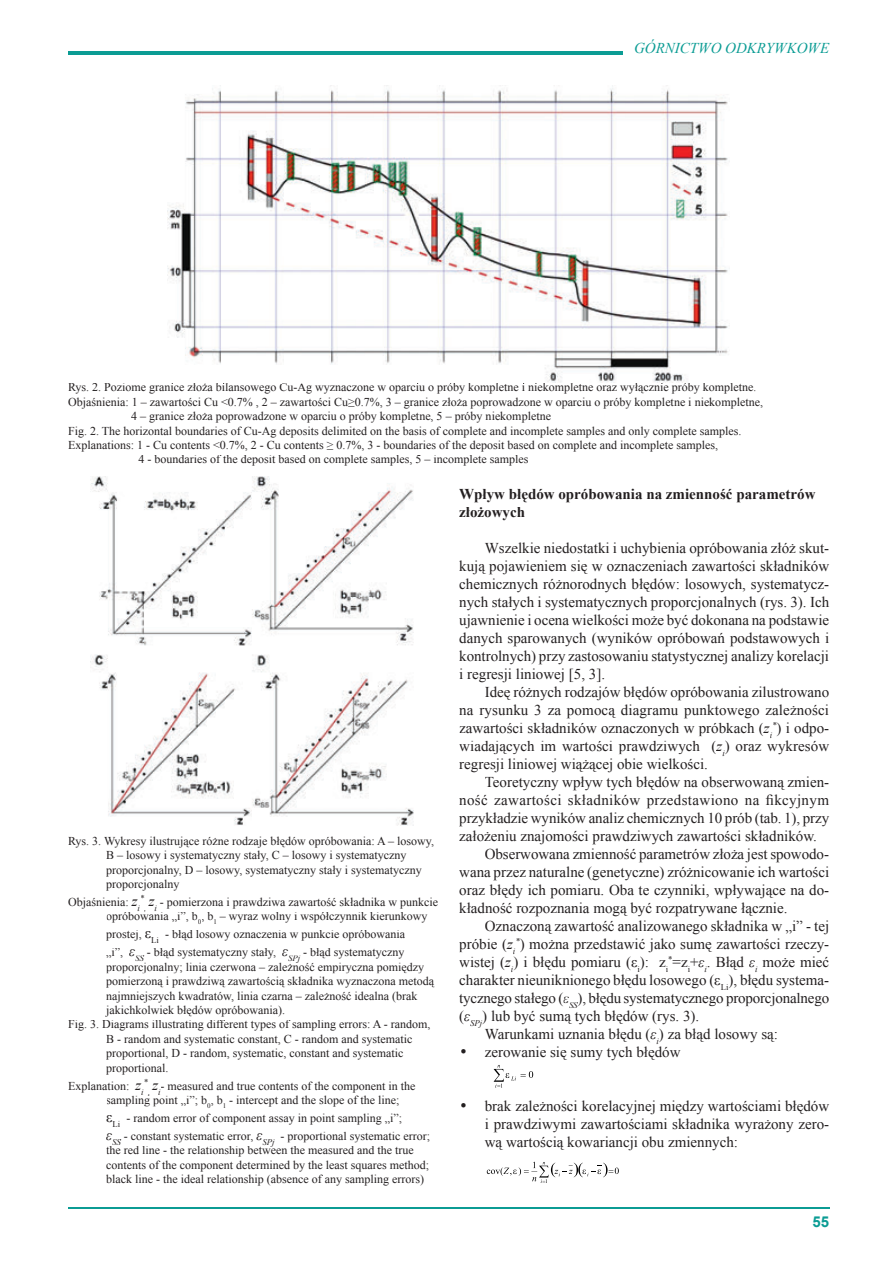
<style>
.page{position:relative;width:893px;height:1263px;background:#fff}
.page>*{position:absolute;margin:0;border:0;box-sizing:border-box;transform-origin:0 0}
.t1{font:15px/18px "Times New Roman";color:#231f20;text-align:justify}
.t2{font:700 15px/18px "Times New Roman";color:#231f20}
.t3{font:15px "Times New Roman";letter-spacing:.025em;color:#231f20}
.t4{font:italic 15px "Times New Roman";color:#0b9c94}
.t5{font:700 15px "Arial";color:#0b9c94}
.t6{font:12px/14.4px "Times New Roman";color:#231f20}
.t7{font:italic 8.7px "Times New Roman";color:#231f20}
.s1{font-style:italic;font-size:15px}
.s2{font-size:15px}
.s3{font-style:italic}
</style>
<div class="page">
<hr style="left:68px;top:1208px;width:761px;height:1px;background:#0b9c94">
<hr style="left:68px;top:51px;width:555px;height:3px;background:#0b9c94">
<img style="left:167px;top:85px;width:563px;height:298px">
<img style="left:167px;top:383px;width:563px;height:1px">
<img style="left:90px;top:477px;width:324px;height:349px">
<svg style="left:494px;top:1065px;width:39px;height:23px"></svg>
<svg style="left:487px;top:1162px;width:132px;height:21px"></svg>
<p class="t4" style="left:634px;top:37px;width:197px">GÓRNICTWO ODKRYWKOWE</p>
<p class="t6" style="left:68px;top:380px;width:690px">Rys. 2. Poziome granice złoża bilansowego Cu-Ag wyznaczone w oparciu o próby kompletne i niekompletne oraz wyłącznie próby kompletne.</p>
<p class="t6" style="left:68px;top:394px;width:696px">Objaśnienia: 1 – zawartości Cu &lt;0.7% , 2 – zawartości Cu≥0.7%, 3 – granice złoża poprowadzone w oparciu o próby kompletne i niekompletne,</p>
<p class="t6" style="left:131px;top:409px;width:421px">4 – granice złoża poprowadzone w oparciu o próby kompletne, 5 – próby niekompletne</p>
<p class="t6" style="left:68px;top:423px;width:675px">Fig. 2. The horizontal boundaries of Cu-Ag deposits delimited on the basis of complete and incomplete samples and only complete samples.</p>
<p class="t6" style="left:68px;top:438px;width:651px">Explanations: 1 - Cu contents &lt;0.7%, 2 - Cu contents ≥ 0.7%, 3 - boundaries of the deposit based on complete and incomplete samples,</p>
<p class="t6" style="left:139px;top:452px;width:391px">4 - boundaries of the deposit based on complete samples, 5 – incomplete samples</p>
<p class="t6" style="left:106px;top:833px;width:329px;text-indent:-38px">Rys. 3. Wykresy ilustrujące różne rodzaje błędów opróbowania: A – losowy, B – losowy i systematyczny stały, C – losowy i systematyczny proporcjonalny, D – losowy, systematyczny stały i systematyczny proporcjonalny</p>
<p class="t6" style="left:68px;top:894px;width:371px">Objaśnienia: <span class="s1">z</span><sub>i</sub> <sub>,</sub> <span class="s1">z</span><sub>i</sub> - pomierzona i prawdziwa zawartość składnika w punkcie</p>
<p class="t7" style="left:140px;top:892px;width:6px">*</p>
<p class="t6" style="left:106px;top:907px;width:323px;line-height:18px">opróbowania „i”, b<sub>0</sub>, b<sub>1</sub> – wyraz wolny i współczynnik kierunkowy prostej, <span class="s2">ε</span><sub>Li</sub> - błąd losowy oznaczenia w punkcie opróbowania<br>„i”, <span class="s1">ε</span><sub>SS</sub> - błąd systematyczny stały, <span class="s1">ε</span><sub>SPj</sub> - błąd systematyczny</p>
<p class="t6" style="left:106px;top:959px;width:319px">proporcjonalny; linia czerwona – zależność empiryczna pomiędzy</p>
<p class="t6" style="left:106px;top:974px;width:329px">pomierzoną i prawdziwą zawartością składnika wyznaczona metodą</p>
<p class="t6" style="left:106px;top:988px;width:313px">najmniejszych kwadratów, linia czarna – zależność idealna (brak</p>
<p class="t6" style="left:106px;top:1002px;width:180px">jakichkolwiek błędów opróbowania).</p>
<p class="t6" style="left:68px;top:1017px;width:364px">Fig. 3. Diagrams illustrating different types of sampling errors: A - random,</p>
<p class="t6" style="left:106px;top:1031px;width:308px">B - random and systematic constant, C - random and systematic</p>
<p class="t6" style="left:106px;top:1046px;width:299px">proportional, D - random, systematic, constant and systematic</p>
<p class="t6" style="left:106px;top:1060px;width:64px">proportional.</p>
<p class="t6" style="left:68px;top:1078px;width:349px">Explanation: <span class="s1">z</span><sub>i</sub> <sub>,</sub> <span class="s1">z</span><sub>i</sub>- measured and true contents of the component in the</p>
<p class="t7" style="left:144px;top:1076px;width:6px">*</p>
<p class="t6" style="left:106px;top:1091px;width:325px;line-height:18px">sampling point „i”; b<sub>0</sub>, b<sub>1</sub> - intercept and the slope of the line;<br><span class="s2">ε</span><sub>Li</sub> - random error of component assay in point sampling „i”;<br><span class="s1">ε</span><sub>SS</sub> - constant systematic error, <span class="s1">ε</span><sub>SPj</sub> - proportional systematic error;</p>
<p class="t6" style="left:106px;top:1143px;width:324px">the red line - the relationship between the measured and the true contents of the component determined by the least squares method; black line - the ideal relationship (absence of any sampling errors)</p>
<p class="t2" style="left:459px;top:485px;width:358px">Wpływ błędów opróbowania na zmienność parametrów złożowych</p>
<p class="t1" style="left:459px;top:539px;width:371px;text-indent:26px">Wszelkie niedostatki i uchybienia opróbowania złóż skut&shy;kują pojawieniem się w oznaczeniach zawartości składników chemicznych różnorodnych błędów: losowych, systematycz&shy;nych stałych i systematycznych proporcjonalnych (rys. 3). Ich ujawnienie i ocena wielkości może być dokonana na podstawie danych sparowanych (wyników opróbowań podstawowych i kontrolnych) przy zastosowaniu statystycznej analizy korelacji i regresji liniowej [5, 3].</p>
<p class="t1" style="left:459px;top:683px;width:371px;text-indent:26px">Ideę różnych rodzajów błędów opróbowania zilustrowano na rysunku 3 za pomocą diagramu punktowego zależności zawartości składników oznaczonych w próbkach (<span class="s3">z</span><sub>i</sub><sup>*</sup>) i odpo&shy;wiadających im wartości prawdziwych (<span class="s3">z</span><sub>i</sub>) oraz wykresów regresji liniowej wiążącej obie wielkości.</p>
<p class="t1" style="left:485px;top:773px;width:346px">Teoretyczny wpływ tych błędów na obserwowaną zmien-</p>
<p class="t3" style="left:459px;top:790px;width:371px">ność zawartości składników przedstawiono na fikcyjnym</p>
<p class="t1" style="left:459px;top:809px;width:371px">przykładzie wyników analiz chemicznych 10 prób (tab. 1), przy</p>
<p class="t1" style="left:459px;top:827px;width:359px">założeniu znajomości prawdziwych zawartości składników.</p>
<p class="t1" style="left:485px;top:845px;width:346px">Obserwowana zmienność parametrów złoża jest spowodo-</p>
<p class="t1" style="left:459px;top:863px;width:371px">wana przez naturalne (genetyczne) zróżnicowanie ich wartości</p>
<p class="t1" style="left:459px;top:881px;width:371px">oraz błędy ich pomiaru. Oba te czynniki, wpływające na do-</p>
<p class="t1" style="left:459px;top:899px;width:330px">kładność rozpoznania mogą być rozpatrywane łącznie.</p>
<p class="t1" style="left:485px;top:917px;width:346px">Oznaczoną zawartość analizowanego składnika w „i” - tej</p>
<p class="t1" style="left:459px;top:935px;width:371px">próbie (<span class="s3">z</span><sub>i</sub><sup>*</sup>) można przedstawić jako sumę zawartości rzeczy-</p>
<p class="t1" style="left:459px;top:953px;width:371px">wistej (<span class="s3">z</span><sub>i</sub>) i błędu pomiaru (ε<sub>i</sub>): z<sub>i</sub><sup>*</sup>=z<sub>i</sub>+<span class="s3">ε</span><sub>i</sub>. Błąd <span class="s3">ε</span><sub>i</sub> może mieć</p>
<p class="t1" style="left:459px;top:971px;width:371px">charakter nieuniknionego błędu losowego (ε<sub>Li</sub>), błędu systema-</p>
<p class="t1" style="left:459px;top:989px;width:371px">tycznego stałego (<span class="s3">ε</span><sub>SS</sub>), błędu systematycznego proporcjonalnego</p>
<p class="t1" style="left:459px;top:1007px;width:242px">(<span class="s3">ε</span><sub>SPj</sub>) lub być sumą tych błędów (rys. 3).</p>
<p class="t1" style="left:485px;top:1025px;width:295px">Warunkami uznania błędu (<span class="s3">ε</span><sub>i</sub>) za błąd losowy są:</p>
<p class="t1" style="left:459px;top:1043px;width:223px">• zerowanie się sumy tych błędów</p>
<p class="t1" style="left:485px;top:1097px;width:346px;text-indent:-26px">• brak zależności korelacyjnej między wartościami błędów i prawdziwymi zawartościami składnika wyrażony zero&shy;wą wartością kowariancji obu zmiennych:</p>
<p class="t5" style="left:812px;top:1212px;width:18px">55</p>
</div>
